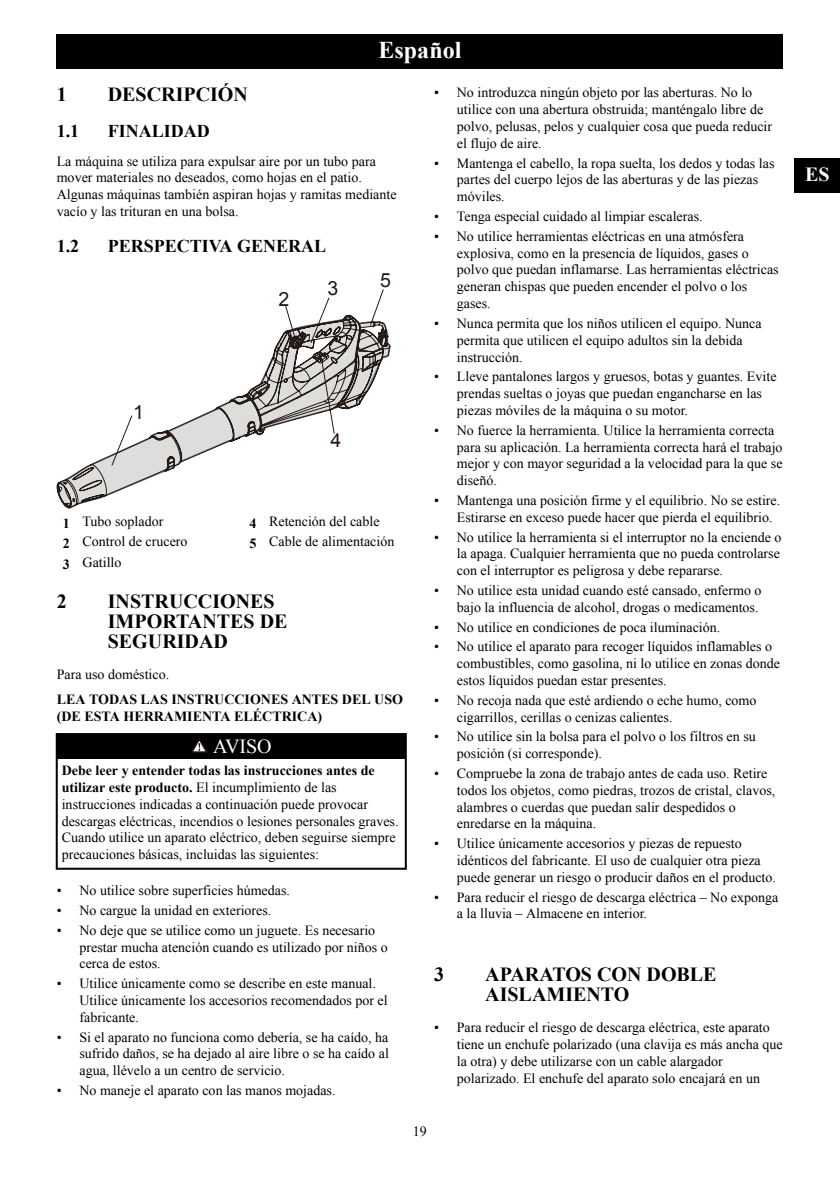
<style>
.page{position:relative;width:840px;height:1191px;background:#fff}
.page>*{position:absolute;margin:0;border:0;box-sizing:border-box;transform-origin:0 0}
.t1{font:700 24px "Times New Roman";color:#fff}
.t2{font:700 20px/20px "Times New Roman";color:#000}
.t3{font:20px "Times New Roman";color:#fff}
.t4{font:700 20px "Times New Roman";color:#fff}
.t5{font:19.6px "Arial";color:#231815}
.t6{font:700 18px "Times New Roman";color:#000}
.t7{font:14px/16.8px "Times New Roman";color:#000}
.t8{font:700 14px/16.8px "Times New Roman";color:#000}
.s1{font-weight:700}
</style>
<div class="page">
<svg style="left:57px;top:315px;width:333px;height:193px"></svg>
<svg style="left:110px;top:414px;width:23px;height:53px"></svg>
<svg style="left:284px;top:297px;width:51px;height:138px"></svg>
<svg style="left:360px;top:289px;width:24px;height:49px"></svg>
<div style="left:58px;top:735px;width:346px;height:24px;background:#000"></div>
<svg style="left:191px;top:739px;width:16px;height:13px"></svg>
<hr style="left:56px;top:733px;width:349px;height:2px;background:#000">
<hr style="left:56px;top:733px;width:2px;height:26px;background:#000">
<hr style="left:404px;top:733px;width:2px;height:26px;background:#000">
<hr style="left:56px;top:867px;width:349px;height:2px;background:#000">
<hr style="left:56px;top:758px;width:2px;height:111px;background:#000">
<hr style="left:404px;top:758px;width:2px;height:111px;background:#000">
<div style="left:57px;top:34px;width:725px;height:34px;background:#000"></div>
<div style="left:794px;top:159px;width:45px;height:34px;background:#000"></div>
<h1 class="t1" style="left:378px;top:33px;width:84px">Español</h1>
<h2 class="t2" style="left:57px;top:84px;width:12px">1</h2>
<h2 class="t2" style="left:108px;top:84px;width:141px">DESCRIPCIÓN</h2>
<p class="t6" style="left:57px;top:119px;width:24px">1.1</p>
<p class="t6" style="left:108px;top:119px;width:103px">FINALIDAD</p>
<p class="t7" style="left:57px;top:152px;width:341px">La máquina se utiliza para expulsar aire por un tubo para mover materiales no deseados, como hojas en el patio.<br>Algunas máquinas también aspiran hojas y ramitas mediante vacío y las trituran en una bolsa.</p>
<p class="t6" style="left:57px;top:234px;width:24px">1.2</p>
<p class="t6" style="left:108px;top:234px;width:220px">PERSPECTIVA GENERAL</p>
<h3 class="t5" style="left:133px;top:399px;width:12px">1</h3>
<h3 class="t5" style="left:278px;top:286px;width:12px">2</h3>
<h3 class="t5" style="left:327px;top:275px;width:12px">3</h3>
<h3 class="t5" style="left:380px;top:267px;width:12px">5</h3>
<h3 class="t5" style="left:330px;top:427px;width:12px">4</h3>
<p class="t7" style="left:63px;top:510px;width:126px;line-height:20.8px"><span class="s1">1</span> Tubo soplador<br><span class="s1">2</span> Control de crucero<br><span class="s1">3</span> Gatillo</p>
<p class="t7" style="left:249px;top:510px;width:146px;line-height:20.8px"><span class="s1">4</span> Retención del cable<br><span class="s1">5</span> Cable de alimentación</p>
<h2 class="t2" style="left:57px;top:591px;width:12px">2</h2>
<h2 class="t2" style="left:108px;top:591px;width:181px">INSTRUCCIONES<br>IMPORTANTES DE<br>SEGURIDAD</h2>
<p class="t7" style="left:57px;top:666px;width:114px">Para uso doméstico.</p>
<p class="t8" style="left:57px;top:691px;width:347px">LEA TODAS LAS INSTRUCCIONES ANTES DEL USO (DE ESTA HERRAMIENTA ELÉCTRICA)</p>
<h2 class="t3" style="left:213px;top:733px;width:60px">AVISO</h2>
<p class="t7" style="left:62px;top:762px;width:338px"><span class="s1">Debe leer y entender todas las instrucciones antes de utilizar este producto.</span> El incumplimiento de las instrucciones indicadas a continuación puede provocar descargas eléctricas, incendios o lesiones personales graves.<br>Cuando utilice un aparato eléctrico, deben seguirse siempre precauciones básicas, incluidas las siguientes:</p>
<p class="t7" style="left:57px;top:881px;width:235px">• No utilice sobre superficies húmedas.</p>
<p class="t7" style="left:57px;top:901px;width:216px">• No cargue la unidad en exteriores.</p>
<p class="t7" style="left:79px;top:921px;width:309px;text-indent:-23px">• No deje que se utilice como un juguete. Es necesario prestar mucha atención cuando es utilizado por niños o cerca de estos.</p>
<p class="t7" style="left:79px;top:974px;width:309px;text-indent:-23px">• Utilice únicamente como se describe en este manual.<br>Utilice únicamente los accesorios recomendados por el fabricante.</p>
<p class="t7" style="left:79px;top:1028px;width:311px;text-align:justify;text-indent:-23px">• Si el aparato no funciona como debería, se ha caído, ha sufrido daños, se ha dejado al aire libre o se ha caído al agua, llévelo a un centro de servicio.</p>
<p class="t7" style="left:57px;top:1081px;width:280px">• No maneje el aparato con las manos mojadas.</p>
<p class="t7" style="left:456px;top:84px;width:316px;text-indent:-23px">• No introduzca ningún objeto por las aberturas. No lo utilice con una abertura obstruida; manténgalo libre de polvo, pelusas, pelos y cualquier cosa que pueda reducir el flujo de aire.</p>
<p class="t7" style="left:456px;top:154px;width:319px;text-indent:-23px">• Mantenga el cabello, la ropa suelta, los dedos y todas las partes del cuerpo lejos de las aberturas y de las piezas móviles.</p>
<p class="t7" style="left:434px;top:208px;width:270px">• Tenga especial cuidado al limpiar escaleras.</p>
<p class="t7" style="left:456px;top:227px;width:323px;text-indent:-23px">• No utilice herramientas eléctricas en una atmósfera explosiva, como en la presencia de líquidos, gases o polvo que puedan inflamarse. Las herramientas eléctricas generan chispas que pueden encender el polvo o los gases.</p>
<p class="t7" style="left:456px;top:314px;width:306px;text-indent:-23px">• Nunca permita que los niños utilicen el equipo. Nunca permita que utilicen el equipo adultos sin la debida instrucción.</p>
<p class="t7" style="left:456px;top:368px;width:321px;text-indent:-23px">• Lleve pantalones largos y gruesos, botas y guantes. Evite prendas sueltas o joyas que puedan engancharse en las piezas móviles de la máquina o su motor.</p>
<p class="t7" style="left:456px;top:421px;width:327px;text-indent:-23px">• No fuerce la herramienta. Utilice la herramienta correcta para su aplicación. La herramienta correcta hará el trabajo mejor y con mayor seguridad a la velocidad para la que se diseñó.</p>
<p class="t7" style="left:456px;top:491px;width:325px;text-indent:-23px">• Mantenga una posición firme y el equilibrio. No se estire.<br>Estirarse en exceso puede hacer que pierda el equilibrio.</p>
<p class="t7" style="left:456px;top:528px;width:326px;text-align:justify;text-indent:-23px">• No utilice la herramienta si el interruptor no la enciende o la apaga. Cualquier herramienta que no pueda controlarse con el interruptor es peligrosa y debe repararse.</p>
<p class="t7" style="left:434px;top:581px;width:329px;text-align:right">• No utilice esta unidad cuando esté cansado, enfermo o bajo la influencia de alcohol, drogas o medicamentos.</p>
<p class="t7" style="left:434px;top:618px;width:287px">• No utilice en condiciones de poca iluminación.</p>
<p class="t7" style="left:456px;top:638px;width:324px;text-indent:-23px">• No utilice el aparato para recoger líquidos inflamables o combustibles, como gasolina, ni lo utilice en zonas donde estos líquidos puedan estar presentes.</p>
<p class="t7" style="left:456px;top:691px;width:301px;text-indent:-23px">• No recoja nada que esté ardiendo o eche humo, como cigarrillos, cerillas o cenizas calientes.</p>
<p class="t7" style="left:456px;top:728px;width:300px;text-indent:-23px">• No utilice sin la bolsa para el polvo o los filtros en su posición (si corresponde).</p>
<p class="t7" style="left:456px;top:764px;width:320px;text-indent:-23px">• Compruebe la zona de trabajo antes de cada uso. Retire todos los objetos, como piedras, trozos de cristal, clavos, alambres o cuerdas que puedan salir despedidos o enredarse en la máquina.</p>
<p class="t7" style="left:456px;top:835px;width:320px;text-indent:-23px">• Utilice únicamente accesorios y piezas de repuesto idénticos del fabricante. El uso de cualquier otra pieza puede generar un riesgo o producir daños en el producto.</p>
<p class="t7" style="left:456px;top:888px;width:323px;text-indent:-23px">• Para reducir el riesgo de descarga eléctrica – No exponga a la lluvia – Almacene en interior.</p>
<h2 class="t2" style="left:434px;top:964px;width:11px">3</h2>
<h2 class="t2" style="left:485px;top:964px;width:233px">APARATOS CON DOBLE<br>AISLAMIENTO</h2>
<p class="t7" style="left:456px;top:1018px;width:327px;text-indent:-23px">• Para reducir el riesgo de descarga eléctrica, este aparato tiene un enchufe polarizado (una clavija es más ancha que la otra) y debe utilizarse con un cable alargador polarizado. El enchufe del aparato solo encajará en un</p>
<p class="t7" style="left:413px;top:1122px;width:15px">19</p>
<h2 class="t4" style="left:804px;top:161px;width:26px">ES</h2>
</div>
